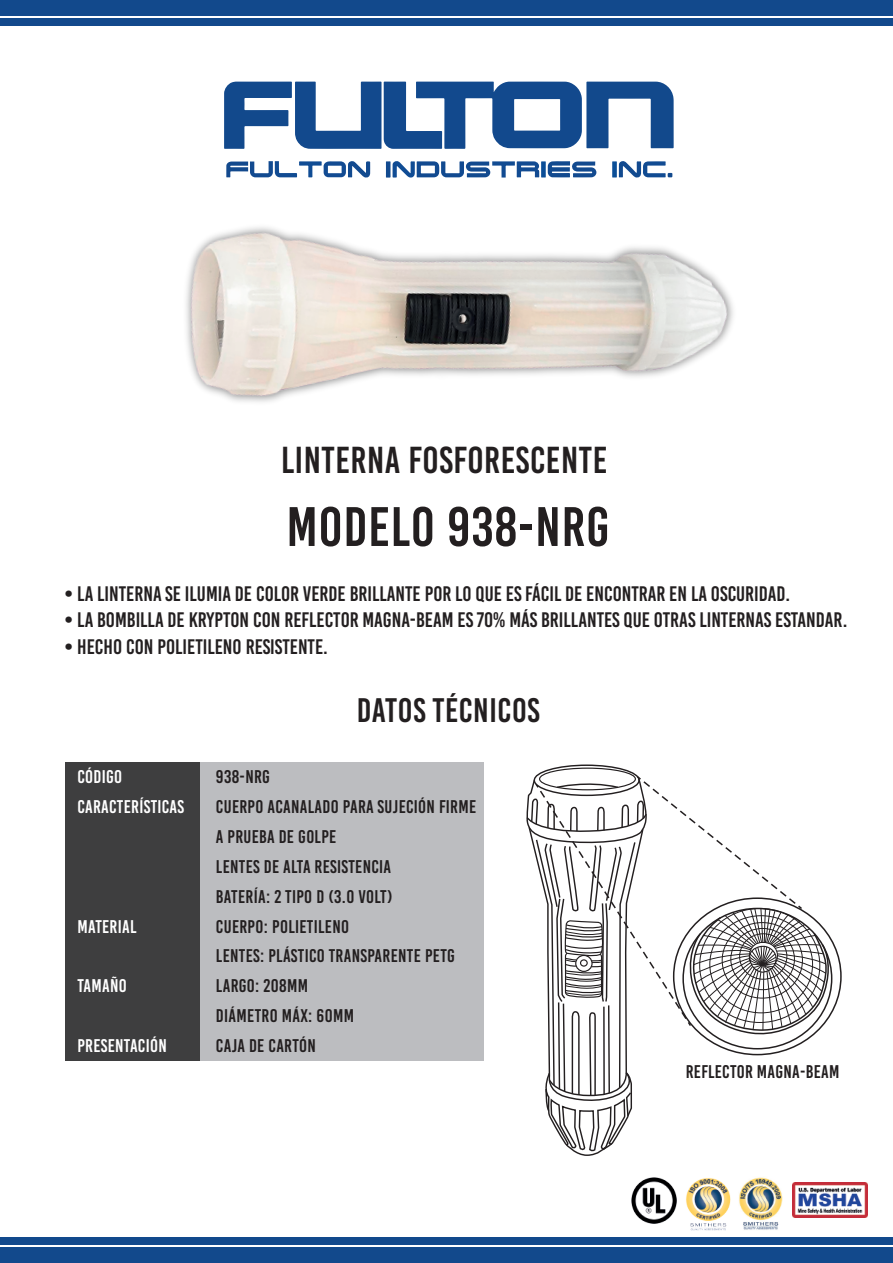
<style>
.page{position:relative;width:893px;height:1263px;background:#fff}
.page>*{position:absolute;margin:0;border:0;box-sizing:border-box;transform-origin:0 0}
.t1{font:55.5px "Bebas Kai";letter-spacing:.015em;color:#231f20}
.t2{font:37.5px "Bebas Kai";letter-spacing:.015em;color:#231f20}
.t3{font:34.05px "Bebas Kai";letter-spacing:.02em;color:#231f20}
.t4{font:21px "Bebas Kai";color:#231f20}
.t5{font:18.3px/29.8px "Bebas Kai";letter-spacing:.02em;color:#231f20}
.t6{font:18.3px/29.8px "Bebas Kai";letter-spacing:.02em;color:#fff}
</style>
<div class="page">
<div style="left:0;top:0;width:893px;height:15px;background:#12498c"></div>
<div style="left:0;top:18px;width:893px;height:7px;background:#12498c"></div>
<div style="left:0;top:1248px;width:893px;height:15px;background:#12498c"></div>
<div style="left:0;top:1237px;width:893px;height:8px;background:#12498c"></div>
<div style="left:65px;top:762px;width:135px;height:30px;background:#3e3e3f"></div>
<div style="left:200px;top:762px;width:284px;height:30px;background:#bcbdc0"></div>
<div style="left:65px;top:792px;width:135px;height:30px;background:#3e3e3f"></div>
<div style="left:200px;top:792px;width:284px;height:30px;background:#bcbdc0"></div>
<div style="left:65px;top:822px;width:135px;height:30px;background:#3e3e3f"></div>
<div style="left:200px;top:822px;width:284px;height:30px;background:#bcbdc0"></div>
<div style="left:65px;top:852px;width:135px;height:30px;background:#3e3e3f"></div>
<div style="left:200px;top:852px;width:284px;height:30px;background:#bcbdc0"></div>
<div style="left:65px;top:882px;width:135px;height:30px;background:#3e3e3f"></div>
<div style="left:200px;top:882px;width:284px;height:30px;background:#bcbdc0"></div>
<div style="left:65px;top:912px;width:135px;height:29px;background:#3e3e3f"></div>
<div style="left:200px;top:912px;width:284px;height:29px;background:#bcbdc0"></div>
<div style="left:65px;top:971px;width:135px;height:30px;background:#3e3e3f"></div>
<div style="left:200px;top:971px;width:284px;height:30px;background:#bcbdc0"></div>
<div style="left:65px;top:1001px;width:135px;height:30px;background:#3e3e3f"></div>
<div style="left:200px;top:1001px;width:284px;height:30px;background:#bcbdc0"></div>
<div style="left:65px;top:941px;width:135px;height:30px;background:#3e3e3f"></div>
<div style="left:200px;top:941px;width:284px;height:30px;background:#bcbdc0"></div>
<div style="left:65px;top:1031px;width:135px;height:30px;background:#3e3e3f"></div>
<div style="left:200px;top:1031px;width:284px;height:30px;background:#bcbdc0"></div>
<svg style="left:224px;top:82px;width:450px;height:31px"></svg>
<img style="left:831px;top:1183px;width:36px;height:35px">
<img style="left:186px;top:113px;width:547px;height:289px">
<svg style="left:526px;top:764px;width:305px;height:484px"></svg>
<h2 class="t2" style="left:281px;top:440px;width:327px">LINTERNA FOSFORESCENTE</h2>
<h1 class="t1" style="left:286px;top:497px;width:324px">MODELO 938-NRG</h1>
<p class="t4" style="left:64px;top:582px;width:727px">• LA LINTERNA SE ILUMIA DE COLOR VERDE BRILLANTE POR LO QUE ES FÁCIL DE ENCONTRAR EN LA OSCURIDAD.</p>
<p class="t4" style="left:64px;top:609px;width:785px">• LA BOMBILLA DE KRYPTON CON REFLECTOR MAGNA-BEAM ES 70% MÁS BRILLANTES QUE OTRAS LINTERNAS ESTANDAR.</p>
<p class="t4" style="left:64px;top:635px;width:265px">• HECHO CON POLIETILENO RESISTENTE.</p>
<p class="t6" style="left:77px;top:762px;width:108px">CÓDIGO<br>CARACTERÍSTICAS</p>
<p class="t5" style="left:216px;top:762px;width:56px">938-NRG</p>
<h3 class="t3" style="left:357px;top:692px;width:185px">DATOS TÉCNICOS</h3>
<p class="t5" style="left:216px;top:792px;width:262px">CUERPO ACANALADO PARA SUJECIÓN FIRME<br>A PRUEBA DE GOLPE<br>LENTES DE ALTA RESISTENCIA<br>BATERÍA: 2 TIPO D (3.0 VOLT)</p>
<p class="t6" style="left:77px;top:911px;width:61px">MATERIAL</p>
<p class="t5" style="left:216px;top:911px;width:135px">CUERPO: POLIETILENO</p>
<p class="t5" style="left:216px;top:941px;width:240px">LENTES: PLÁSTICO TRANSPARENTE PETG</p>
<p class="t6" style="left:77px;top:971px;width:51px">TAMAÑO</p>
<p class="t5" style="left:216px;top:971px;width:140px">LARGO: 208MM<br>DIÁMETRO MÁX: 60MM</p>
<p class="t6" style="left:77px;top:1031px;width:91px">PRESENTACIÓN</p>
<p class="t5" style="left:216px;top:1031px;width:101px">CAJA DE CARTÓN</p>
<p class="t5" style="left:686px;top:1057px;width:155px">REFLECTOR MAGNA-BEAM</p>
</div>
